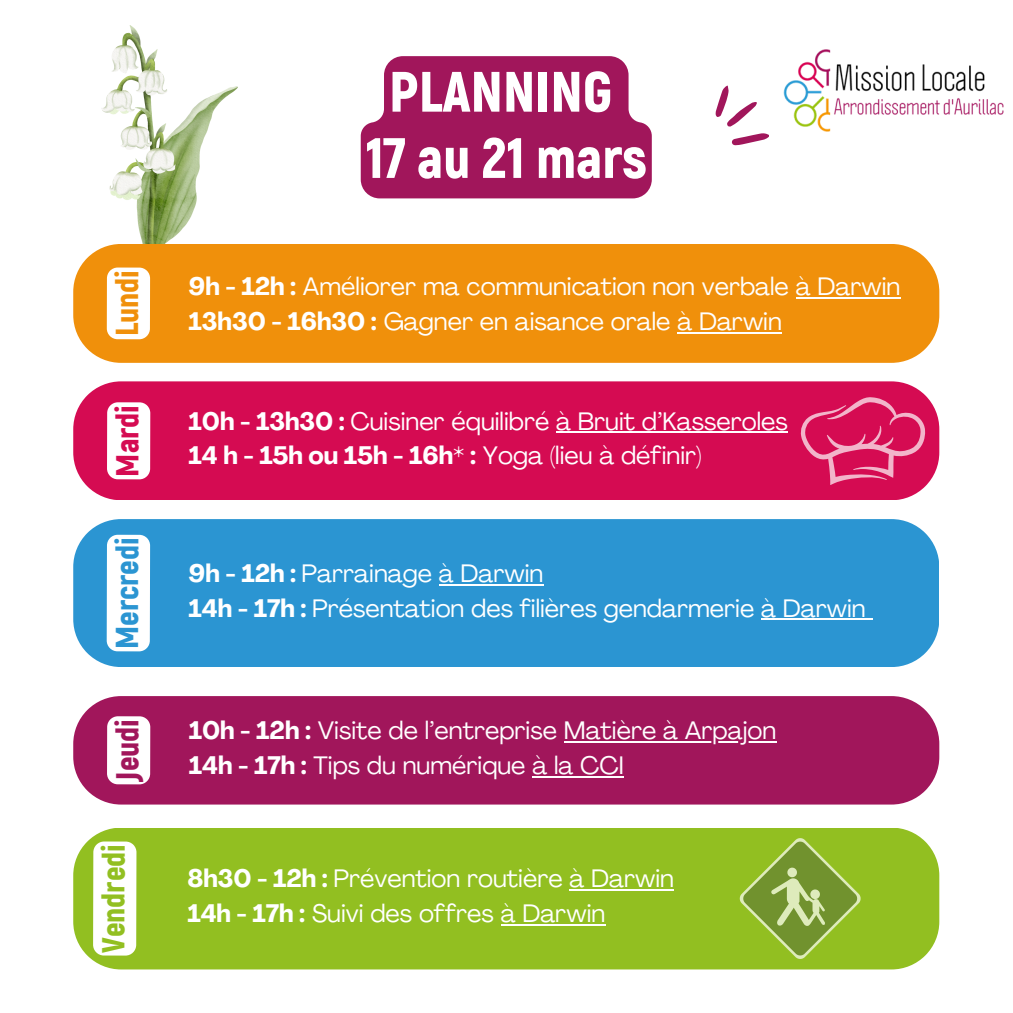
<style>
.page{position:relative;width:1013px;height:1013px;background:#fff}
.page>*{position:absolute;margin:0;border:0;box-sizing:border-box;transform-origin:0 0}
.t1{font:900 56.75px/66.2px "Akrobat";color:#fff;text-align:center}
.t2{font:900 31.75px "Akrobat";letter-spacing:-.005em;color:#2b95d2}
.t3{font:900 31.75px "Akrobat";letter-spacing:-.005em;color:#92bf21}
.t4{font:900 31.75px "Akrobat";letter-spacing:-.005em;color:#f0900b}
.t5{font:900 31.75px "Akrobat";letter-spacing:-.005em;color:#d50b52}
.t6{font:900 31.75px "Akrobat";letter-spacing:-.005em;color:#a1165b}
.t7{font:25px "Agrandir";color:#fff}
.t8{font:700 25px "Agrandir";color:#fff}
.s1{font-weight:700}
.s2{font-weight:400}
</style>
<div class="page">
<img style="left:102px;top:25px;width:135px;height:219px">
<div style="left:73px;top:244px;width:866px;height:119px;background:#f0900b"></div>
<svg style="left:361px;top:56px;width:290px;height:142px;background:#a92a69"></svg>
<svg style="left:715px;top:86px;width:54px;height:59px"></svg>
<img style="left:783px;top:49px;width:221px;height:83px">
<div style="left:73px;top:381px;width:866px;height:119px;background:#d50b52"></div>
<div style="left:73px;top:519px;width:866px;height:148px;background:#2b95d2"></div>
<div style="left:73px;top:696px;width:866px;height:108px;background:#a1165b"></div>
<div style="left:73px;top:828px;width:866px;height:141px;background:#92bf21"></div>
<svg style="left:800px;top:397px;width:125px;height:88px;background:#da2a68"></svg>
<svg style="left:739px;top:838px;width:121px;height:121px;background:#8eb23b"></svg>
<hr style="left:564px;top:741px;width:212px;height:2px;background:#fff">
<hr style="left:532px;top:775px;width:92px;height:2px;background:#fff">
<svg style="left:107px;top:267px;width:43px;height:72px"></svg>
<svg style="left:107px;top:402px;width:43px;height:77px"></svg>
<hr style="left:795px;top:297px;width:105px;height:2px;background:#fff">
<hr style="left:677px;top:332px;width:105px;height:2px;background:#fff">
<svg style="left:107px;top:534px;width:43px;height:117px"></svg>
<svg style="left:107px;top:716px;width:43px;height:68px"></svg>
<hr style="left:556px;top:431px;width:231px;height:2px;background:#fff">
<hr style="left:439px;top:583px;width:104px;height:2px;background:#fff">
<hr style="left:761px;top:618px;width:104px;height:2px;background:#fff">
<svg style="left:865px;top:618px;width:7px;height:2px"></svg>
<svg style="left:93px;top:841px;width:43px;height:114px"></svg>
<hr style="left:569px;top:889px;width:105px;height:2px;background:#fff">
<hr style="left:500px;top:923px;width:105px;height:2px;background:#fff">
<h2 class="t4" style="left:108px;top:336px;width:68px;rotate:-90deg">Lundi</h2>
<p class="t5" style="left:109px;top:476px;width:73px;rotate:-90deg">Mardi</p>
<p class="t2" style="left:108px;top:648px;width:113px;rotate:-90deg">Mercredi</p>
<p class="t6" style="left:109px;top:781px;width:64px;rotate:-90deg">Jeudi</p>
<h2 class="t3" style="left:95px;top:952px;width:110px;rotate:-90deg">Vendredi</h2>
<p class="t1" style="left:366px;top:61px;width:282px">PLANNING<br>17 au 21 mars</p>
<p class="t7" style="left:189px;top:277px;width:713px"><span class="s1">9h - 12h :</span> Améliorer ma communication non verbale à Darwin</p>
<h2 class="t7" style="left:189px;top:311px;width:594px"><span class="s1">13h30 - 16h30 :</span> Gagner en aisance orale à Darwin</h2>
<p class="t7" style="left:189px;top:411px;width:600px"><span class="s1">10h - 13h30 :</span> Cuisiner équilibré à Bruit d’Kasseroles</p>
<h2 class="t8" style="left:189px;top:445px;width:514px">14 h - 15h ou 15h - 16h* : <span class="s2">Yoga (lieu à définir)</span></h2>
<p class="t7" style="left:189px;top:563px;width:356px"><span class="s1">9h - 12h :</span> Parrainage à Darwin</p>
<p class="t7" style="left:189px;top:597px;width:678px"><span class="s1">14h - 17h :</span> Présentation des filières gendarmerie à Darwin</p>
<p class="t7" style="left:189px;top:720px;width:589px"><span class="s1">10h - 12h :</span> Visite de l’entreprise Matière à Arpajon</p>
<h1 class="t7" style="left:189px;top:755px;width:436px"><span class="s1">14h - 17h :</span> Tips du numérique à la CCI</h1>
<p class="t7" style="left:187px;top:868px;width:488px"><span class="s1">8h30 - 12h :</span> Prévention routière à Darwin</p>
<p class="t7" style="left:187px;top:903px;width:419px"><span class="s1">14h - 17h :</span> Suivi des offres à Darwin</p>
</div>
